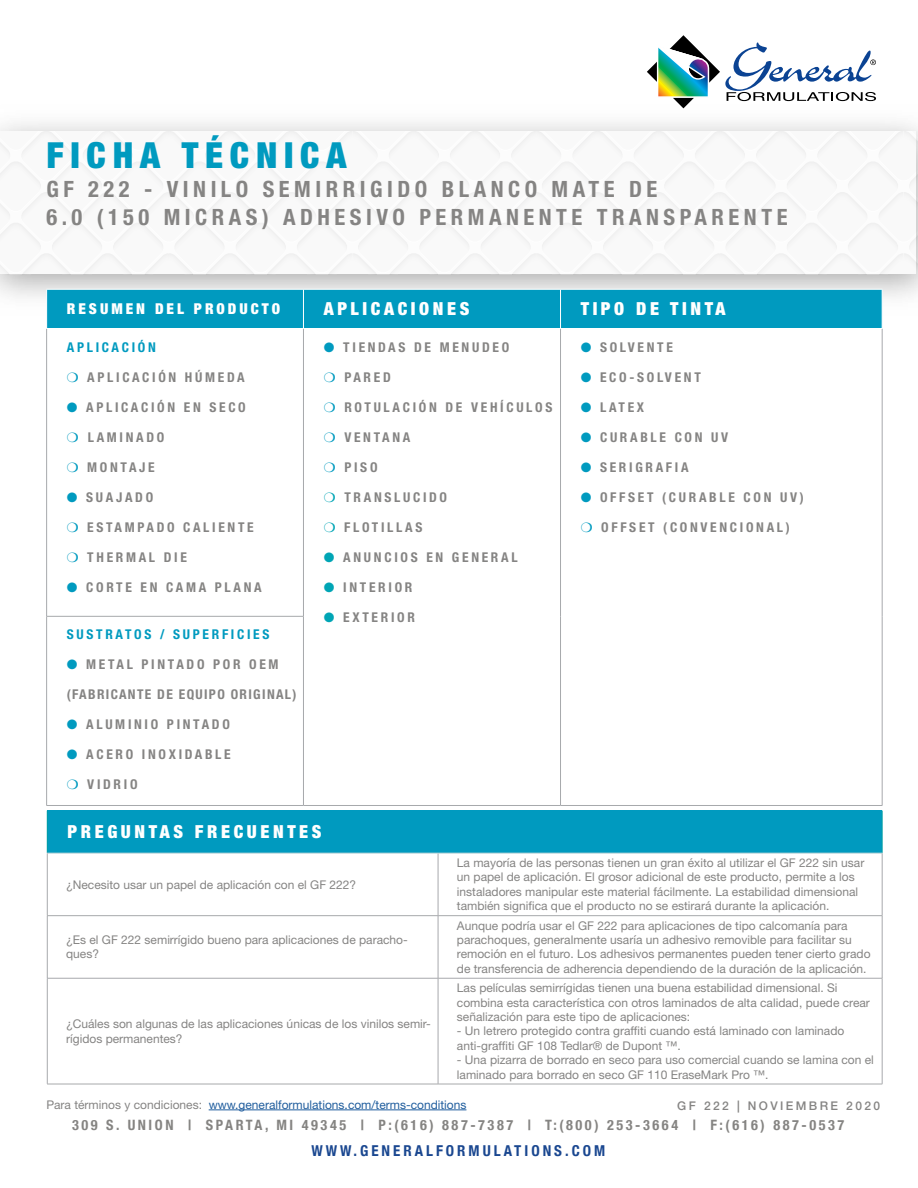
<style>
.page{position:relative;width:918px;height:1188px;background:#fff}
.page>*{position:absolute;margin:0;border:0;box-sizing:border-box;transform-origin:0 0}
.t1{font:900 condensed 36px "Helvetica Neue LT Std";letter-spacing:.19em;color:#009abf}
.t2{font:700 condensed 22.5px/28.5px "Helvetica Neue LT Std";letter-spacing:.2em;color:#858483}
.t3{font:900 condensed 18px "Helvetica Neue LT Std";letter-spacing:.2em;color:#fff}
.t4{font:700 condensed 15px "Helvetica Neue";letter-spacing:.2em;color:#1a4790}
.t5{font:900 condensed 15px "Helvetica Neue LT Std";letter-spacing:.2em;color:#fff}
.t6{font:700 condensed 14.25px "Helvetica Neue";letter-spacing:.18em;color:#858482}
.t7{font:700 condensed 13.5px "Helvetica Neue LT Std";letter-spacing:.2em;color:#858483}
.t8{font:700 condensed 13.5px "Helvetica Neue LT Std";letter-spacing:.2em;color:#009abf}
.t9{font:700 condensed 13.5px "Helvetica Neue LT Std";letter-spacing:.1em;color:#858483}
.t10{font:12px/14.4px "Helvetica Neue LT Std";color:#858483}
.t11{font:12px "Helvetica Neue LT Std";color:#215e9e}
.t12{font:500 12px "Helvetica Neue LT Std";letter-spacing:.2em;color:#858483}
.s1{color:#009abf}
.s2{color:#00a5b5}
.s3{color:#858483}
</style>
<div class="page">
<svg style="left:0;top:131px;width:918px;height:143px"></svg>
<svg style="left:647px;top:35px;width:229px;height:73px"></svg>
<hr style="left:209px;top:1110px;width:257px;height:1px;background:#215e9e">
<div style="left:47px;top:810px;width:835px;height:43px;background:#009abf"></div>
<hr style="left:438px;top:853px;width:1px;height:62px;background:#a7a9ac">
<hr style="left:438px;top:916px;width:1px;height:62px;background:#a7a9ac">
<hr style="left:438px;top:978px;width:1px;height:106px;background:#a7a9ac">
<hr style="left:47px;top:811px;width:1px;height:42px;background:#009ea6">
<hr style="left:882px;top:811px;width:1px;height:42px;background:#009ea6">
<hr style="left:47px;top:853px;width:391px;height:1px;background:#accfd4">
<hr style="left:438px;top:853px;width:444px;height:1px;background:#accfd4">
<hr style="left:47px;top:853px;width:1px;height:62px;background:#a7a9ac">
<hr style="left:882px;top:853px;width:1px;height:62px;background:#a7a9ac">
<hr style="left:47px;top:915px;width:391px;height:1px;background:#a7a9ac">
<hr style="left:47px;top:916px;width:1px;height:62px;background:#a7a9ac">
<hr style="left:438px;top:915px;width:444px;height:1px;background:#a7a9ac">
<hr style="left:882px;top:916px;width:1px;height:62px;background:#a7a9ac">
<hr style="left:47px;top:978px;width:391px;height:1px;background:#a7a9ac">
<hr style="left:47px;top:978px;width:1px;height:106px;background:#a7a9ac">
<hr style="left:438px;top:978px;width:444px;height:1px;background:#a7a9ac">
<hr style="left:882px;top:978px;width:1px;height:106px;background:#a7a9ac">
<hr style="left:47px;top:1084px;width:391px;height:1px;background:#a7a9ac">
<hr style="left:438px;top:1084px;width:444px;height:1px;background:#a7a9ac">
<div style="left:47px;top:290px;width:835px;height:38px;background:#009abf"></div>
<hr style="left:46px;top:329px;width:1px;height:287px;background:#a7a9ac">
<hr style="left:303px;top:329px;width:1px;height:287px;background:#a7a9ac">
<hr style="left:560px;top:329px;width:1px;height:287px;background:#a7a9ac">
<hr style="left:882px;top:329px;width:1px;height:287px;background:#a7a9ac">
<hr style="left:46px;top:616px;width:258px;height:1px;background:#a7a9ac">
<hr style="left:46px;top:617px;width:1px;height:188px;background:#a7a9ac">
<hr style="left:303px;top:617px;width:1px;height:188px;background:#a7a9ac">
<hr style="left:560px;top:616px;width:1px;height:189px;background:#a7a9ac">
<hr style="left:882px;top:616px;width:1px;height:189px;background:#a7a9ac">
<hr style="left:46px;top:805px;width:257px;height:1px;background:#a7a9ac">
<hr style="left:303px;top:805px;width:258px;height:1px;background:#a7a9ac">
<hr style="left:561px;top:805px;width:321px;height:1px;background:#a7a9ac">
<hr style="left:303px;top:289px;width:1px;height:39px;background:#fff">
<hr style="left:560px;top:289px;width:1px;height:39px;background:#fff">
<h1 class="t1" style="left:46px;top:133px;width:301px">FICHA TÉCNICA</h1>
<h2 class="t2" style="left:46px;top:174px;width:743px">GF 222 - VINILO SEMIRRIGIDO BLANCO MATE DE<br>6.0 (150 MICRAS) ADHESIVO PERMANENTE TRANSPARENTE</h2>
<p class="t5" style="left:67px;top:300px;width:215px">RESUMEN DEL PRODUCTO</p>
<h3 class="t3" style="left:324px;top:298px;width:147px">APLICACIONES</h3>
<h3 class="t3" style="left:581px;top:298px;width:146px">TIPO DE TINTA</h3>
<p class="t8" style="left:67px;top:339px;width:91px">APLICACIÓN</p>
<p class="t7" style="left:67px;top:369px;width:179px"><span class="s1">❍</span> APLICACIÓN HÚMEDA</p>
<p class="t7" style="left:67px;top:399px;width:180px"><span class="s1">●</span> APLICACIÓN EN SECO</p>
<p class="t7" style="left:67px;top:429px;width:99px"><span class="s1">❍</span> LAMINADO</p>
<p class="t7" style="left:67px;top:459px;width:89px"><span class="s1">❍</span> MONTAJE</p>
<p class="t7" style="left:67px;top:489px;width:88px"><span class="s1">●</span> SUAJADO</p>
<p class="t7" style="left:67px;top:519px;width:188px"><span class="s1">❍</span> ESTAMPADO CALIENTE</p>
<p class="t7" style="left:67px;top:549px;width:122px"><span class="s1">❍</span> THERMAL DIE</p>
<p class="t7" style="left:67px;top:579px;width:196px"><span class="s1">●</span> CORTE EN CAMA PLANA</p>
<p class="t7" style="left:581px;top:339px;width:94px"><span class="s1">●</span> SOLVENTE</p>
<p class="t7" style="left:581px;top:369px;width:122px"><span class="s1">●</span> ECO-SOLVENT</p>
<p class="t7" style="left:581px;top:399px;width:65px"><span class="s1">●</span> LATEX</p>
<p class="t7" style="left:581px;top:429px;width:149px"><span class="s1">●</span> CURABLE CON UV</p>
<p class="t7" style="left:581px;top:459px;width:109px"><span class="s1">●</span> SERIGRAFIA</p>
<p class="t7" style="left:581px;top:489px;width:224px"><span class="s1">●</span> OFFSET (CURABLE CON UV)</p>
<p class="t7" style="left:581px;top:519px;width:211px"><span class="s1">❍</span> OFFSET (CONVENCIONAL)</p>
<p class="t7" style="left:324px;top:339px;width:187px"><span class="s1">●</span> TIENDAS DE MENUDEO</p>
<p class="t7" style="left:324px;top:369px;width:69px"><span class="s1">❍</span> PARED</p>
<p class="t7" style="left:324px;top:399px;width:230px"><span class="s1">❍</span> ROTULACIÓN DE VEHÍCULOS</p>
<p class="t7" style="left:324px;top:429px;width:88px"><span class="s1">❍</span> VENTANA</p>
<p class="t7" style="left:324px;top:459px;width:55px"><span class="s1">❍</span> PISO</p>
<p class="t7" style="left:324px;top:489px;width:125px"><span class="s2">❍</span> TRANSLUCIDO</p>
<p class="t7" style="left:324px;top:519px;width:100px"><span class="s2">❍</span> FLOTILLAS</p>
<p class="t7" style="left:324px;top:549px;width:195px"><span class="s2">●</span> ANUNCIOS EN GENERAL</p>
<p class="t7" style="left:324px;top:579px;width:90px"><span class="s2">●</span> INTERIOR</p>
<p class="t7" style="left:324px;top:609px;width:93px"><span class="s2">●</span> EXTERIOR</p>
<p class="t8" style="left:67px;top:626px;width:204px">SUSTRATOS / SUPERFICIES</p>
<p class="t7" style="left:67px;top:656px;width:213px"><span class="s1">●</span> METAL PINTADO POR OEM</p>
<p class="t9" style="left:67px;top:686px;width:231px">(FABRICANTE DE EQUIPO ORIGINAL)</p>
<p class="t7" style="left:67px;top:716px;width:165px"><span class="s1">●</span> ALUMINIO PINTADO</p>
<p class="t7" style="left:67px;top:746px;width:165px"><span class="s1">●</span> ACERO INOXIDABLE</p>
<p class="t7" style="left:67px;top:776px;width:72px"><span class="s1">❍</span> VIDRIO</p>
<h3 class="t3" style="left:68px;top:821px;width:256px">PREGUNTAS FRECUENTES</h3>
<p class="t10" style="left:66px;top:877px;width:292px">¿Necesito usar un papel de aplicación con el GF 222?</p>
<p class="t10" style="left:66px;top:932px;width:343px">¿Es el GF 222 semirrígido bueno para aplicaciones de paracho&shy;ques?</p>
<p class="t10" style="left:66px;top:1017px;width:366px">¿Cuáles son algunas de las aplicaciones únicas de los vinilos semir&shy;rígidos permanentes?</p>
<p class="t10" style="left:457px;top:855px;width:409px">La mayoría de las personas tienen un gran éxito al utilizar el GF 222 sin usar un papel de aplicación. El grosor adicional de este producto, permite a los instaladores manipular este material fácilmente. La estabilidad dimensional también significa que el producto no se estirará durante la aplicación.</p>
<p class="t10" style="left:457px;top:918px;width:415px">Aunque podría usar el GF 222 para aplicaciones de tipo calcomanía para parachoques, generalmente usaría un adhesivo removible para facilitar su remoción en el futuro. Los adhesivos permanentes pueden tener cierto grado de transferencia de adherencia dependiendo de la duración de la aplicación.</p>
<p class="t10" style="left:457px;top:981px;width:414px">Las películas semirrígidas tienen una buena estabilidad dimensional. Si combina esta característica con otros laminados de alta calidad, puede crear señalización para este tipo de aplicaciones:</p>
<p class="t10" style="left:457px;top:1024px;width:389px">- Un letrero protegido contra graffiti cuando está laminado con laminado anti-graffiti GF 108 Tedlar® de Dupont ™.</p>
<p class="t10" style="left:457px;top:1053px;width:418px">- Una pizarra de borrado en seco para uso comercial cuando se lamina con el laminado para borrado en seco GF 110 EraseMark Pro ™.</p>
<p class="t11" style="left:46px;top:1097px;width:422px"><span class="s3">Para términos y condiciones:</span> www.generalformulations.com/terms-conditions</p>
<p class="t12" style="left:677px;top:1098px;width:204px">GF 222 | NOVIEMBRE 2020</p>
<p class="t6" style="left:72px;top:1113px;width:774px">309 S. UNION | SPARTA, MI 49345 | P:(616) 887-7387 | T:(800) 253-3664 | F:(616) 887-0537</p>
<p class="t4" style="left:311px;top:1138px;width:295px">WWW.GENERALFORMULATIONS.COM</p>
</div>
